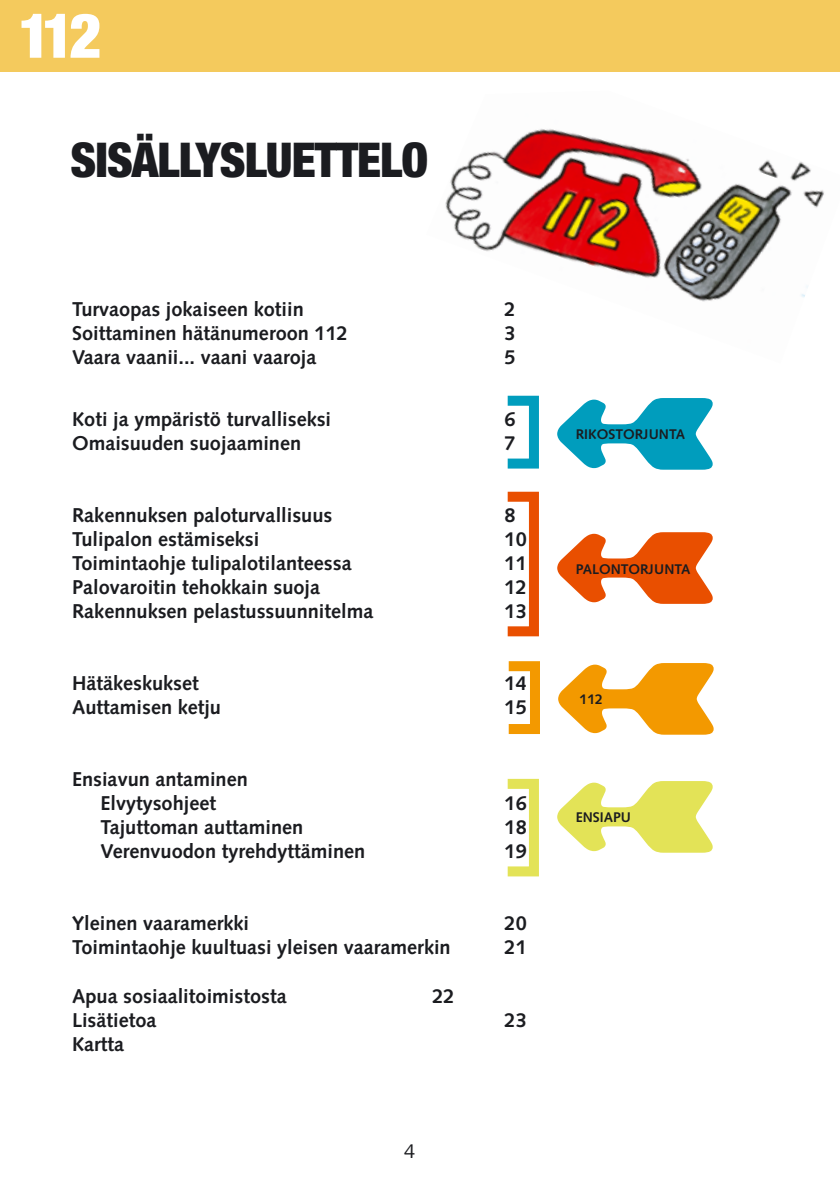
<style>
.page{position:relative;width:840px;height:1191px;background:#fff}
.page>*{position:absolute;margin:0;border:0;box-sizing:border-box;transform-origin:0 0}
.t1{font:900 condensed 62px "Helvetica Neue";color:#fff}
.t2{font:900 condensed 48px "Helvetica Neue";letter-spacing:-.02em;color:#1b1c20}
.t3{font:700 20px/24px "Syntax";color:#1b1c20;text-align:center}
.t4{font:20px "Syntax";color:#1b1c20}
.t5{font:700 14px "Syntax";color:#1b1c20}
</style>
<div class="page">
<div style="left:0;top:0;width:839px;height:71px;background:#f4ca5d"></div>
<img style="left:445px;top:129px;width:379px;height:173px">
<div style="left:502px;top:779px;width:36px;height:97px;border:10px solid #e3e357"></div>
<div style="left:502px;top:396px;width:36px;height:72px;border:10px solid #009dbd"></div>
<div style="left:502px;top:492px;width:36px;height:144px;border:10px solid #e94f00"></div>
<svg style="left:557px;top:781px;width:155px;height:71px"></svg>
<svg style="left:557px;top:398px;width:155px;height:72px"></svg>
<svg style="left:557px;top:532px;width:155px;height:72px"></svg>
<div style="left:503px;top:661px;width:36px;height:73px;border:10px solid #f39900"></div>
<svg style="left:558px;top:663px;width:155px;height:71px"></svg>
<h1 class="t1" style="left:18px;top:13px;width:85px">112</h1>
<h2 class="t2" style="left:71px;top:143px;width:359px">SISÄLLYSLUETTELO</h2>
<p class="t3" style="left:72px;top:299px;width:233px">Turvaopas jokaiseen kotiin</p>
<p class="t3" style="left:504px;top:299px;width:13px">2</p>
<p class="t3" style="left:72px;top:323px;width:277px">Soittaminen hätänumeroon 112</p>
<p class="t3" style="left:504px;top:323px;width:13px">3</p>
<p class="t3" style="left:72px;top:347px;width:246px">Vaara vaanii... vaani vaaroja</p>
<p class="t3" style="left:504px;top:347px;width:13px">5</p>
<p class="t3" style="left:72px;top:409px;width:260px">Koti ja ympäristö turvalliseksi</p>
<p class="t3" style="left:504px;top:409px;width:13px">6</p>
<p class="t3" style="left:72px;top:433px;width:230px">Omaisuuden suojaaminen</p>
<p class="t3" style="left:504px;top:433px;width:13px">7</p>
<p class="t3" style="left:72px;top:505px;width:261px">Rakennuksen paloturvallisuus</p>
<p class="t3" style="left:504px;top:505px;width:13px">8</p>
<p class="t3" style="left:72px;top:529px;width:189px">Tulipalon estämiseksi</p>
<p class="t3" style="left:504px;top:529px;width:24px">10</p>
<p class="t3" style="left:72px;top:553px;width:281px">Toimintaohje tulipalotilanteessa</p>
<p class="t3" style="left:504px;top:553px;width:24px">11</p>
<p class="t3" style="left:72px;top:577px;width:249px">Palovaroitin tehokkain suoja</p>
<p class="t3" style="left:504px;top:577px;width:24px">12</p>
<p class="t3" style="left:72px;top:601px;width:303px">Rakennuksen pelastussuunnitelma</p>
<p class="t3" style="left:504px;top:601px;width:24px">13</p>
<p class="t3" style="left:72px;top:673px;width:128px">Hätäkeskukset</p>
<p class="t3" style="left:504px;top:673px;width:24px">14</p>
<p class="t3" style="left:72px;top:697px;width:150px">Auttamisen ketju</p>
<p class="t3" style="left:504px;top:697px;width:24px">15</p>
<p class="t3" style="left:72px;top:769px;width:177px">Ensiavun antaminen<br>Elvytysohjeet</p>
<p class="t3" style="left:504px;top:793px;width:24px">16</p>
<p class="t3" style="left:100px;top:817px;width:204px">Tajuttoman auttaminen</p>
<p class="t3" style="left:504px;top:817px;width:24px">18</p>
<p class="t3" style="left:100px;top:841px;width:266px">Verenvuodon tyrehdyttäminen</p>
<p class="t3" style="left:504px;top:841px;width:24px">19</p>
<p class="t3" style="left:72px;top:913px;width:178px">Yleinen vaaramerkki</p>
<p class="t3" style="left:504px;top:913px;width:24px">20</p>
<p class="t3" style="left:72px;top:937px;width:380px">Toimintaohje kuultuasi yleisen vaaramerkin</p>
<p class="t3" style="left:504px;top:937px;width:24px">21</p>
<p class="t3" style="left:72px;top:985px;width:216px">Apua sosiaalitoimistosta</p>
<p class="t3" style="left:432px;top:985px;width:24px">22</p>
<p class="t3" style="left:72px;top:1009px;width:86px">Lisätietoa</p>
<p class="t3" style="left:504px;top:1009px;width:24px">23</p>
<p class="t3" style="left:72px;top:1033px;width:54px">Kartta</p>
<p class="t4" style="left:404px;top:1142px;width:13px">4</p>
<p class="t5" style="left:575px;top:428px;width:111px">RIKOSTORJUNTA</p>
<p class="t5" style="left:575px;top:563px;width:116px">PALONTORJUNTA</p>
<p class="t5" style="left:579px;top:694px;width:25px">112</p>
<p class="t5" style="left:575px;top:812px;width:57px">ENSIAPU</p>
</div>
